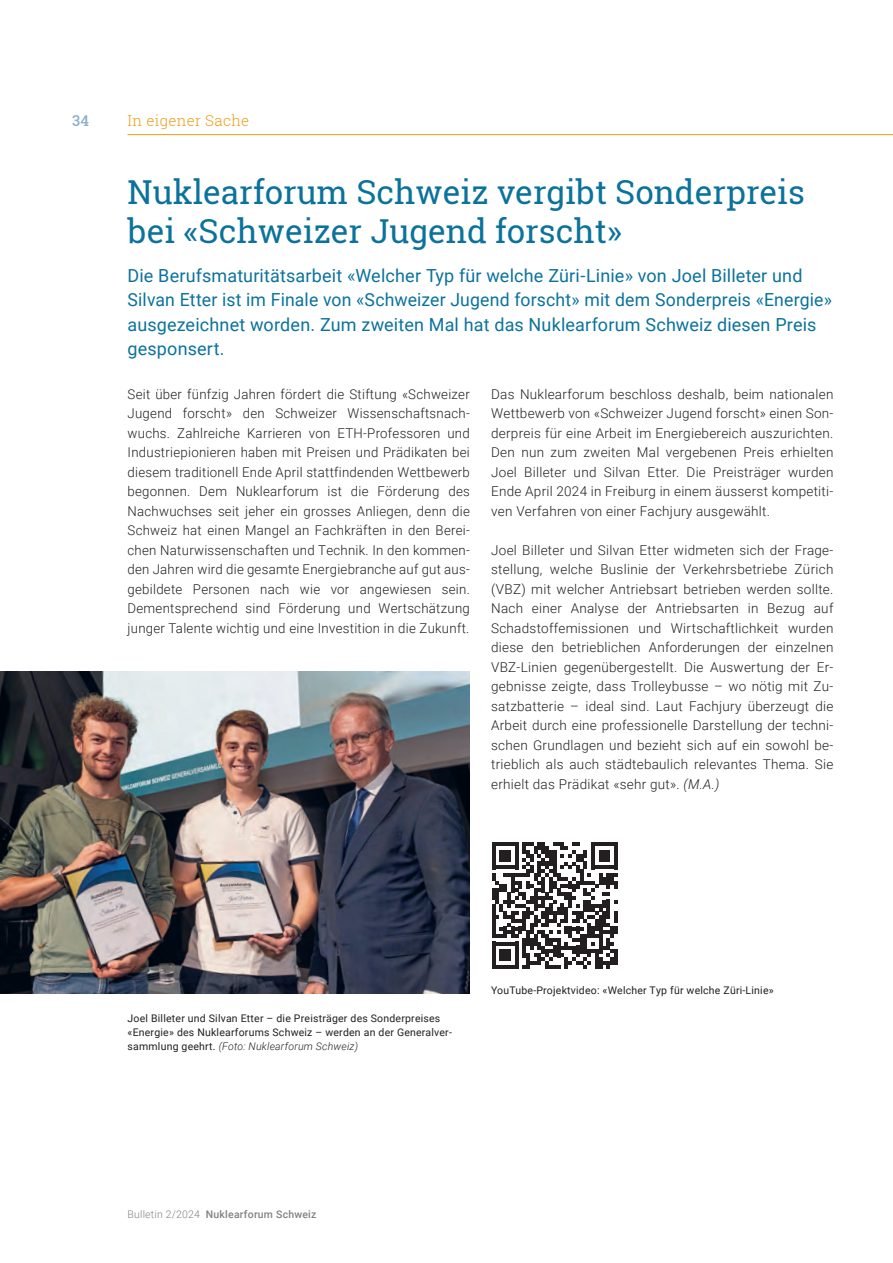
<style>
.page{position:relative;width:893px;height:1263px;background:#fff}
.page>*{position:absolute;margin:0;border:0;box-sizing:border-box;transform-origin:0 0}
.t1{font:33px/39px "Roboto Slab";color:#0b729c}
.t2{font:18px/24.3px "Roboto";letter-spacing:.01em;color:#0b729c}
.t3{font:300 15px "Roboto Slab";letter-spacing:.02em;color:#ee9e18}
.t4{font:500 15px "Roboto Slab";color:#8cb1cd}
.t5{font:300 13.5px/19.5px "Roboto";letter-spacing:.02em;color:#231f20;text-align:justify}
.t6{font:10.5px/14.2px "Roboto";letter-spacing:.02em;color:#231f20}
.t7{font:500 10.5px "Roboto";letter-spacing:.02em;color:#808285}
.s1{font-style:italic}
.s2{font-weight:300;font-style:italic}
.s3{font-weight:300}
</style>
<div class="page">
<img style="left:0;top:672px;width:470px;height:322px">
<svg style="left:492px;top:842px;width:126px;height:127px"></svg>
<hr style="left:128px;top:134px;width:765px;height:1px;background:#ee9e18">
<p class="t4" style="left:72px;top:110px;width:18px">34</p>
<p class="t3" style="left:128px;top:110px;width:123px">In eigener Sache</p>
<h1 class="t1" style="left:128px;top:172px;width:679px">Nuklearforum Schweiz vergibt Sonderpreis bei «Schweizer Jugend forscht»</h1>
<p class="t2" style="left:128px;top:263px;width:706px">Die Berufsmaturitätsarbeit «Welcher Typ für welche Züri-Linie» von Joel Billeter und Silvan Etter ist im Finale von «Schweizer Jugend forscht» mit dem Sonderpreis «Energie» ausgezeichnet worden. Zum zweiten Mal hat das Nuklearforum Schweiz diesen Preis gesponsert.</p>
<p class="t5" style="left:128px;top:384px;width:344px">Seit über fünfzig Jahren fördert die Stiftung «Schweizer Jugend forscht» den Schweizer Wissenschaftsnach&shy;wuchs. Zahlreiche Karrieren von ETH-Professoren und Industriepionieren haben mit Preisen und Prädikaten bei diesem traditionell Ende April stattfindenden Wettbewerb begonnen. Dem Nuklearforum ist die Förderung des Nachwuchses seit jeher ein grosses Anliegen, denn die Schweiz hat einen Mangel an Fachkräften in den Berei&shy;chen Naturwissenschaften und Technik. In den kommen&shy;den Jahren wird die gesamte Energiebranche auf gut aus&shy;gebildete Personen nach wie vor angewiesen sein.<br>Dementsprechend sind Förderung und Wertschätzung junger Talente wichtig und eine Investition in die Zukunft.</p>
<p class="t5" style="left:491px;top:384px;width:344px">Das Nuklearforum beschloss deshalb, beim nationalen Wettbewerb von «Schweizer Jugend forscht» einen Son&shy;derpreis für eine Arbeit im Energiebereich auszurichten.<br>Den nun zum zweiten Mal vergebenen Preis erhielten Joel Billeter und Silvan Etter. Die Preisträger wurden Ende April 2024 in Freiburg in einem äusserst kompetiti&shy;ven Verfahren von einer Fachjury ausgewählt.</p>
<p class="t5" style="left:491px;top:540px;width:344px">Joel Billeter und Silvan Etter widmeten sich der Frage&shy;stellung, welche Buslinie der Verkehrsbetriebe Zürich (VBZ) mit welcher Antriebsart betrieben werden sollte.<br>Nach einer Analyse der Antriebsarten in Bezug auf Schadstoffemissionen und Wirtschaftlichkeit wurden diese den betrieblichen Anforderungen der einzelnen VBZ-Linien gegenübergestellt. Die Auswertung der Er&shy;gebnisse zeigte, dass Trolleybusse – wo nötig mit Zu&shy;satzbatterie – ideal sind. Laut Fachjury überzeugt die Arbeit durch eine professionelle Darstellung der techni&shy;schen Grundlagen und bezieht sich auf ein sowohl be&shy;trieblich als auch städtebaulich relevantes Thema. Sie erhielt das Prädikat «sehr gut». <span class="s1">(M.A.)</span></p>
<p class="t6" style="left:128px;top:1010px;width:326px">Joel Billeter und Silvan Etter – die Preisträger des Sonderpreises «Energie» des Nuklearforums Schweiz – werden an der Generalver&shy;sammlung geehrt. <span class="s2">(Foto: Nuklearforum Schweiz)</span></p>
<p class="t6" style="left:491px;top:982px;width:284px">YouTube-Projektvideo: «Welcher Typ für welche Züri-Linie»</p>
<p class="t7" style="left:128px;top:1207px;width:190px"><span class="s3">Bulletin 2/2024</span> Nuklearforum Schweiz</p>
</div>
